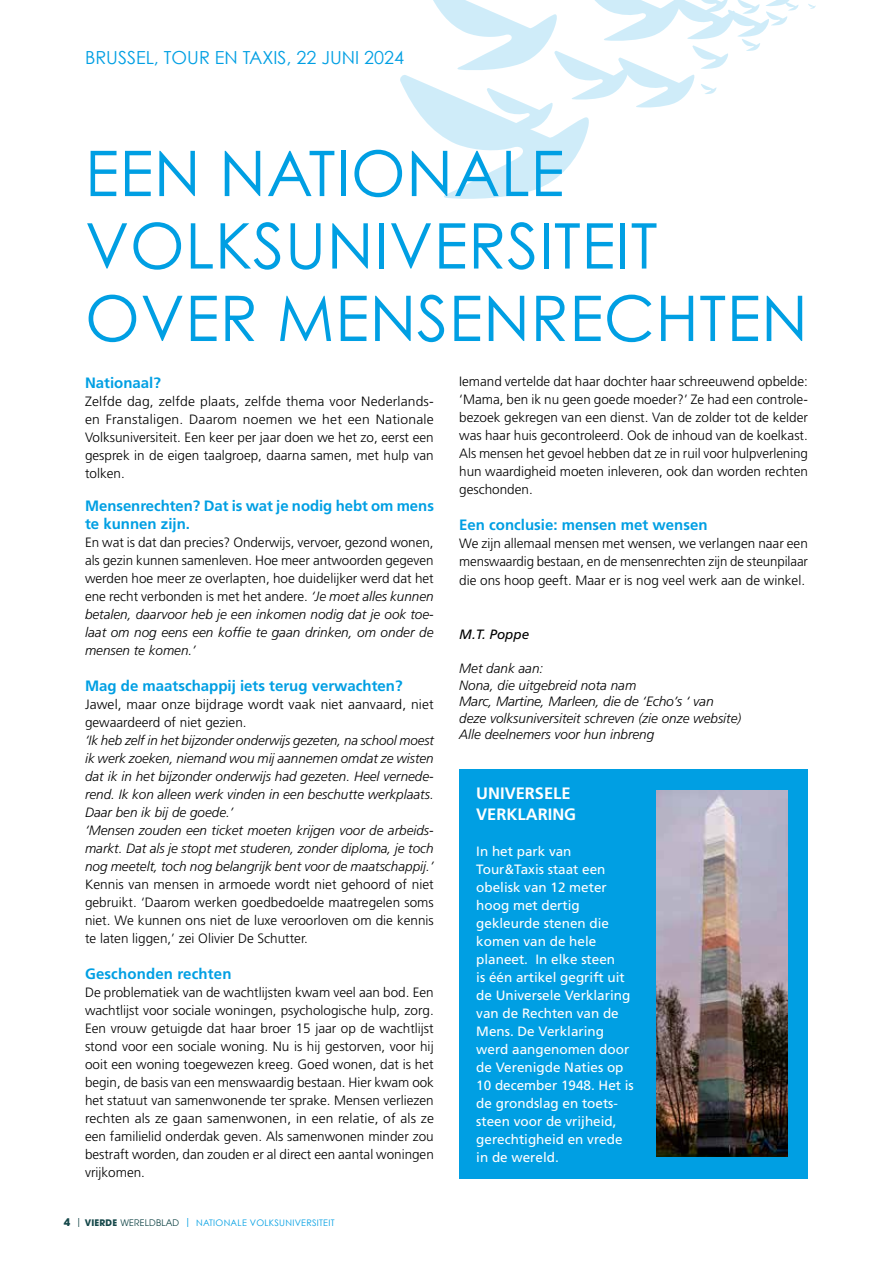
<style>
.page{position:relative;width:893px;height:1263px;background:#fff}
.page>*{position:absolute;margin:0;border:0;box-sizing:border-box;transform-origin:0 0}
.t1{font:63px/72.4px "Century Gothic";letter-spacing:.01em;color:#009fe3}
.t2{font:18px "Century Gothic";color:#009fe3}
.t3{font:700 16.5px/21px "Frutiger LT Std";color:#fff}
.t4{font:700 15px/18px "Frutiger LT Std";color:#009fe3}
.t5{font:300 13.5px/18px "Frutiger LT Std";color:#000;text-align:justify}
.t6{font:italic 300 13.5px/18px "Frutiger LT Std";color:#000}
.t7{font:13.5px/18px "Frutiger LT Std";color:#fff}
.t8{font:italic 13.5px "Frutiger LT Std";color:#000}
.t9{font:9px "Century Gothic";letter-spacing:.03em;color:#009fe3}
.s1{font-style:italic}
.s2{font-family:"ITC Avant Garde Pro";font-weight:700;font-size:10.5px;color:#144749}
.s3{font-family:"ITC Avant Garde Pro";color:#144749}
.s4{font-family:"ITC Avant Garde Pro";font-weight:700;color:#144749}
.s5{font-family:"ITC Avant Garde Pro"}
</style>
<div class="page">
<svg style="left:808px;top:4px;width:8px;height:5px"></svg>
<svg style="left:400px;top:0;width:399px;height:199px"></svg>
<div style="left:459px;top:769px;width:349px;height:410px;background:#009fe3"></div>
<img style="left:657px;top:791px;width:131px;height:366px">
<h2 class="t2" style="left:85px;top:46px;width:321px">BRUSSEL, TOUR EN TAXIS, 22 JUNI 2024</h2>
<h1 class="t1" style="left:85px;top:136px;width:724px">EEN NATIONALE<br>VOLKSUNIVERSITEIT<br>OVER MENSENRECHTEN</h1>
<p class="t4" style="left:85px;top:373px;width:77px">Nationaal?</p>
<p class="t5" style="left:85px;top:392px;width:350px">Zelfde dag, zelfde plaats, zelfde thema voor Nederlands&shy;en Franstaligen. Daarom noemen we het een Nationale Volksuniversiteit. Een keer per jaar doen we het zo, eerst een gesprek in de eigen taalgroep, daarna samen, met hulp van tolken.</p>
<p class="t4" style="left:85px;top:496px;width:350px">Mensenrechten? Dat is wat je nodig hebt om mens te kunnen zijn.</p>
<p class="t5" style="left:85px;top:533px;width:350px">En wat is dat dan precies? Onderwijs, vervoer, gezond wonen, als gezin kunnen samenleven. Hoe meer antwoorden gegeven werden hoe meer ze overlapten, hoe duidelijker werd dat het ene recht verbonden is met het andere. <span class="s1">‘Je moet alles kunnen betalen, daarvoor heb je een inkomen nodig dat je ook toe&shy;laat om nog eens een koffie te gaan drinken, om onder de mensen te komen.’</span></p>
<p class="t4" style="left:85px;top:676px;width:319px">Mag de maatschappij iets terug verwachten?</p>
<p class="t5" style="left:85px;top:695px;width:350px">Jawel, maar onze bijdrage wordt vaak niet aanvaard, niet gewaardeerd of niet gezien.</p>
<p class="t6" style="left:85px;top:731px;width:350px">‘Ik heb zelf in het bijzonder onderwijs gezeten, na school moest ik werk zoeken, niemand wou mij aannemen omdat ze wisten dat ik in het bijzonder onderwijs had gezeten. Heel vernede&shy;rend. Ik kon alleen werk vinden in een beschutte werkplaats.<br>Daar ben ik bij de goede.’<br>‘Mensen zouden een ticket moeten krijgen voor de arbeids&shy;markt. Dat als je stopt met studeren, zonder diploma, je toch nog meetelt, toch nog belangrijk bent voor de maatschappij.’</p>
<p class="t5" style="left:85px;top:875px;width:350px">Kennis van mensen in armoede wordt niet gehoord of niet gebruikt. ‘Daarom werken goedbedoelde maatregelen soms niet. We kunnen ons niet de luxe veroorloven om die kennis te laten liggen,’ zei Olivier De Schutter.</p>
<p class="t4" style="left:85px;top:964px;width:148px">Geschonden rechten</p>
<p class="t5" style="left:85px;top:983px;width:350px">De problematiek van de wachtlijsten kwam veel aan bod. Een wachtlijst voor sociale woningen, psychologische hulp, zorg.<br>Een vrouw getuigde dat haar broer 15 jaar op de wachtlijst stond voor een sociale woning. Nu is hij gestorven, voor hij ooit een woning toegewezen kreeg. Goed wonen, dat is het begin, de basis van een menswaardig bestaan. Hier kwam ook het statuut van samenwonende ter sprake. Mensen verliezen rechten als ze gaan samenwonen, in een relatie, of als ze een familielid onderdak geven. Als samenwonen minder zou bestraft worden, dan zouden er al direct een aantal woningen vrijkomen.</p>
<p class="t5" style="left:459px;top:373px;width:350px">Iemand vertelde dat haar dochter haar schreeuwend opbelde: ‘Mama, ben ik nu geen goede moeder?’ Ze had een controle&shy;bezoek gekregen van een dienst. Van de zolder tot de kelder was haar huis gecontroleerd. Ook de inhoud van de koelkast.<br>Als mensen het gevoel hebben dat ze in ruil voor hulpverlening hun waardigheid moeten inleveren, ook dan worden rechten geschonden.</p>
<p class="t4" style="left:459px;top:516px;width:250px">Een conclusie: mensen met wensen</p>
<p class="t5" style="left:459px;top:535px;width:350px">We zijn allemaal mensen met wensen, we verlangen naar een menswaardig bestaan, en de mensenrechten zijn de steunpilaar die ons hoop geeft. Maar er is nog veel werk aan de winkel.</p>
<p class="t8" style="left:459px;top:626px;width:72px">M.T. Poppe</p>
<p class="t6" style="left:459px;top:660px;width:284px;line-height:16.5px">Met dank aan:<br>Nona, die uitgebreid nota nam<br>Marc, Martine, Marleen, die de ‘Echo’s ‘ van deze volksuniversiteit schreven (zie onze website)<br>Alle deelnemers voor hun inbreng</p>
<p class="t3" style="left:476px;top:782px;width:101px">UNIVERSELE<br>VERKLARING</p>
<p class="t7" style="left:476px;top:842px;width:159px">In het park van<br>Tour&amp;Taxis staat een obelisk van 12 meter hoog met dertig gekleurde stenen die komen van de hele planeet. In elke steen<br>is één artikel gegrift uit de Universele Verklaring van de Rechten van de<br>Mens. De Verklaring werd aangenomen door de Verenigde Naties op<br>10 december 1948. Het is de grondslag en toets&shy;steen voor de vrijheid, gerechtigheid en vrede in de wereld.</p>
<p class="t9" style="left:64px;top:1217px;width:272px"><span class="s2">4</span> <span class="s3">|</span> <span class="s4">VIERDE</span> <span class="s3">WERELDBLAD</span> <span class="s5">|</span> NATIONALE VOLKSUNIVERSITEIT</p>
</div>
